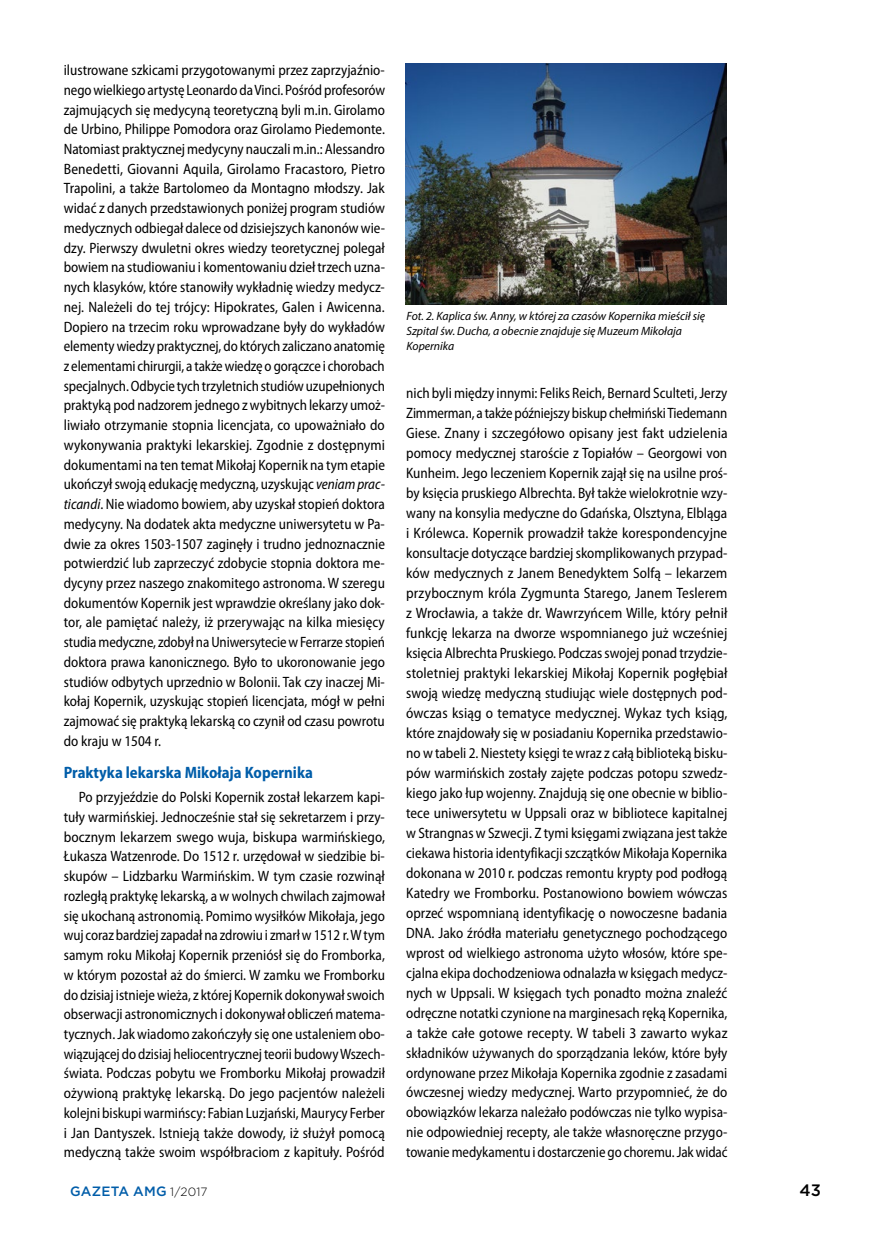
<style>
.page{position:relative;width:872px;height:1234px;background:#fff}
.page>*{position:absolute;margin:0;border:0;box-sizing:border-box;transform-origin:0 0}
.t1{font:700 semi-condensed 16.5px "Myriad Pro";color:#005da9;scale:.96 1}
.t2{font:500 16.5px "Gotham";color:#000}
.t3{font:semi-condensed 15px/19.6px "Myriad Pro";color:#000;text-align:justify;scale:.96 1}
.t4{font:500 13.5px "Gotham";letter-spacing:.015em;color:#005da9}
.t5{font:italic 12px/15px "Myriad Pro";color:#000}
.s1{font-style:italic}
.s2{font-weight:300;font-size:12px;color:#000}
</style>
<div class="page">
<img style="left:406px;top:64px;width:320px;height:240px">
<p class="t3" style="left:64px;top:60px;width:336px">ilustrowane szkicami przygotowanymi przez zaprzyjaźnio&shy;nego wielkiego artystę Leonardo da Vinci. Pośród profesorów zajmujących się medycyną teoretyczną byli m.in. Girolamo de Urbino, Philippe Pomodora oraz Girolamo Piedemonte.<br>Natomiast praktycznej medycyny nauczali m.in.: Alessandro Benedetti, Giovanni Aquila, Girolamo Fracastoro, Pietro Trapolini, a także Bartolomeo da Montagno młodszy. Jak widać z danych przedstawionych poniżej program studiów medycznych odbiegał dalece od dzisiejszych kanonów wie&shy;dzy. Pierwszy dwuletni okres wiedzy teoretycznej polegał bowiem na studiowaniu i komentowaniu dzieł trzech uzna&shy;nych klasyków, które stanowiły wykładnię wiedzy medycz&shy;nej. Należeli do tej trójcy: Hipokrates, Galen i Awicenna.<br>Dopiero na trzecim roku wprowadzane były do wykładów elementy wiedzy praktycznej, do których zaliczano anatomię z elementami chirurgii, a także wiedzę o gorączce i chorobach specjalnych. Odbycie tych trzyletnich studiów uzupełnionych praktyką pod nadzorem jednego z wybitnych lekarzy umoż&shy;liwiało otrzymanie stopnia licencjata, co upoważniało do wykonywania praktyki lekarskiej. Zgodnie z dostępnymi dokumentami na ten temat Mikołaj Kopernik na tym etapie ukończył swoją edukację medyczną, uzyskując <span class="s1">veniam prac&shy;ticandi</span>. Nie wiadomo bowiem, aby uzyskał stopień doktora medycyny. Na dodatek akta medyczne uniwersytetu w Pa&shy;dwie za okres 1503-1507 zaginęły i trudno jednoznacznie potwierdzić lub zaprzeczyć zdobycie stopnia doktora me&shy;dycyny przez naszego znakomitego astronoma. W szeregu dokumentów Kopernik jest wprawdzie określany jako dok&shy;tor, ale pamiętać należy, iż przerywając na kilka miesięcy studia medyczne, zdobył na Uniwersytecie w Ferrarze stopień doktora prawa kanonicznego. Było to ukoronowanie jego studiów odbytych uprzednio w Bolonii. Tak czy inaczej Mi&shy;kołaj Kopernik, uzyskując stopień licencjata, mógł w pełni zajmować się praktyką lekarską co czynił od czasu powrotu do kraju w 1504 r.</p>
<p class="t1" style="left:64px;top:762px;width:261px">Praktyka lekarska Mikołaja Kopernika</p>
<p class="t3" style="left:64px;top:787px;width:336px;text-indent:15px">Po przyjeździe do Polski Kopernik został lekarzem kapi&shy;tuły warmińskiej. Jednocześnie stał się sekretarzem i przy&shy;bocznym lekarzem swego wuja, biskupa warmińskiego, Łukasza Watzenrode. Do 1512 r. urzędował w siedzibie bi&shy;skupów – Lidzbarku Warmińskim. W tym czasie rozwinął rozległą praktykę lekarską, a w wolnych chwilach zajmował się ukochaną astronomią. Pomimo wysiłków Mikołaja, jego wuj coraz bardziej zapadał na zdrowiu i zmarł w 1512 r. W tym samym roku Mikołaj Kopernik przeniósł się do Fromborka, w którym pozostał aż do śmierci. W zamku we Fromborku do dzisiaj istnieje wieża, z której Kopernik dokonywał swoich obserwacji astronomicznych i dokonywał obliczeń matema&shy;tycznych. Jak wiadomo zakończyły się one ustaleniem obo&shy;wiązującej do dzisiaj heliocentrycznej teorii budowy Wszech&shy;świata. Podczas pobytu we Fromborku Mikołaj prowadził ożywioną praktykę lekarską. Do jego pacjentów należeli kolejni biskupi warmińscy: Fabian Luzjański, Maurycy Ferber i Jan Dantyszek. Istnieją także dowody, iż służył pomocą medyczną także swoim współbraciom z kapituły. Pośród</p>
<p class="t5" style="left:406px;top:308px;width:300px">Fot. 2. Kaplica św. Anny, w której za czasów Kopernika mieścił się<br>Szpital św. Ducha, a obecnie znajduje się Muzeum Mikołaja<br>Kopernika</p>
<p class="t3" style="left:406px;top:383px;width:336px">nich byli między innymi: Feliks Reich, Bernard Sculteti, Jerzy Zimmerman, a także późniejszy biskup chełmiński Tiedemann Giese. Znany i szczegółowo opisany jest fakt udzielenia pomocy medycznej staroście z Topiałów – Georgowi von Kunheim. Jego leczeniem Kopernik zajął się na usilne proś&shy;by księcia pruskiego Albrechta. Był także wielokrotnie wzy&shy;wany na konsylia medyczne do Gdańska, Olsztyna, Elbląga i Królewca. Kopernik prowadził także korespondencyjne konsultacje dotyczące bardziej skomplikowanych przypad&shy;ków medycznych z Janem Benedyktem Solfą – lekarzem przybocznym króla Zygmunta Starego, Janem Teslerem z Wrocławia, a także dr. Wawrzyńcem Wille, który pełnił funkcję lekarza na dworze wspomnianego już wcześniej księcia Albrechta Pruskiego. Podczas swojej ponad trzydzie&shy;stoletniej praktyki lekarskiej Mikołaj Kopernik pogłębiał swoją wiedzę medyczną studiując wiele dostępnych pod&shy;ówczas ksiąg o tematyce medycznej. Wykaz tych ksiąg, które znajdowały się w posiadaniu Kopernika przedstawio&shy;no w tabeli 2. Niestety księgi te wraz z całą biblioteką bisku&shy;pów warmińskich zostały zajęte podczas potopu szwedz&shy;kiego jako łup wojenny. Znajdują się one obecnie w biblio&shy;tece uniwersytetu w Uppsali oraz w bibliotece kapitalnej w Strangnas w Szwecji. Z tymi księgami związana jest także ciekawa historia identyfikacji szczątków Mikołaja Kopernika dokonana w 2010 r. podczas remontu krypty pod podłogą Katedry we Fromborku. Postanowiono bowiem wówczas oprzeć wspomnianą identyfikację o nowoczesne badania DNA. Jako źródła materiału genetycznego pochodzącego wprost od wielkiego astronoma użyto włosów, które spe&shy;cjalna ekipa dochodzeniowa odnalazła w księgach medycz&shy;nych w Uppsali. W księgach tych ponadto można znaleźć odręczne notatki czynione na marginesach ręką Kopernika, a także całe gotowe recepty. W tabeli 3 zawarto wykaz składników używanych do sporządzania leków, które były ordynowane przez Mikołaja Kopernika zgodnie z zasadami ówczesnej wiedzy medycznej. Warto przypomnieć, że do obowiązków lekarza należało podówczas nie tylko wypisa&shy;nie odpowiedniej recepty, ale także własnoręczne przygo&shy;towanie medykamentu i dostarczenie go choremu. Jak widać</p>
<p class="t4" style="left:70px;top:1182px;width:139px">GAZETA AMG <span class="s2">1/2017</span></p>
<p class="t2" style="left:799px;top:1179px;width:23px">43</p>
</div>
